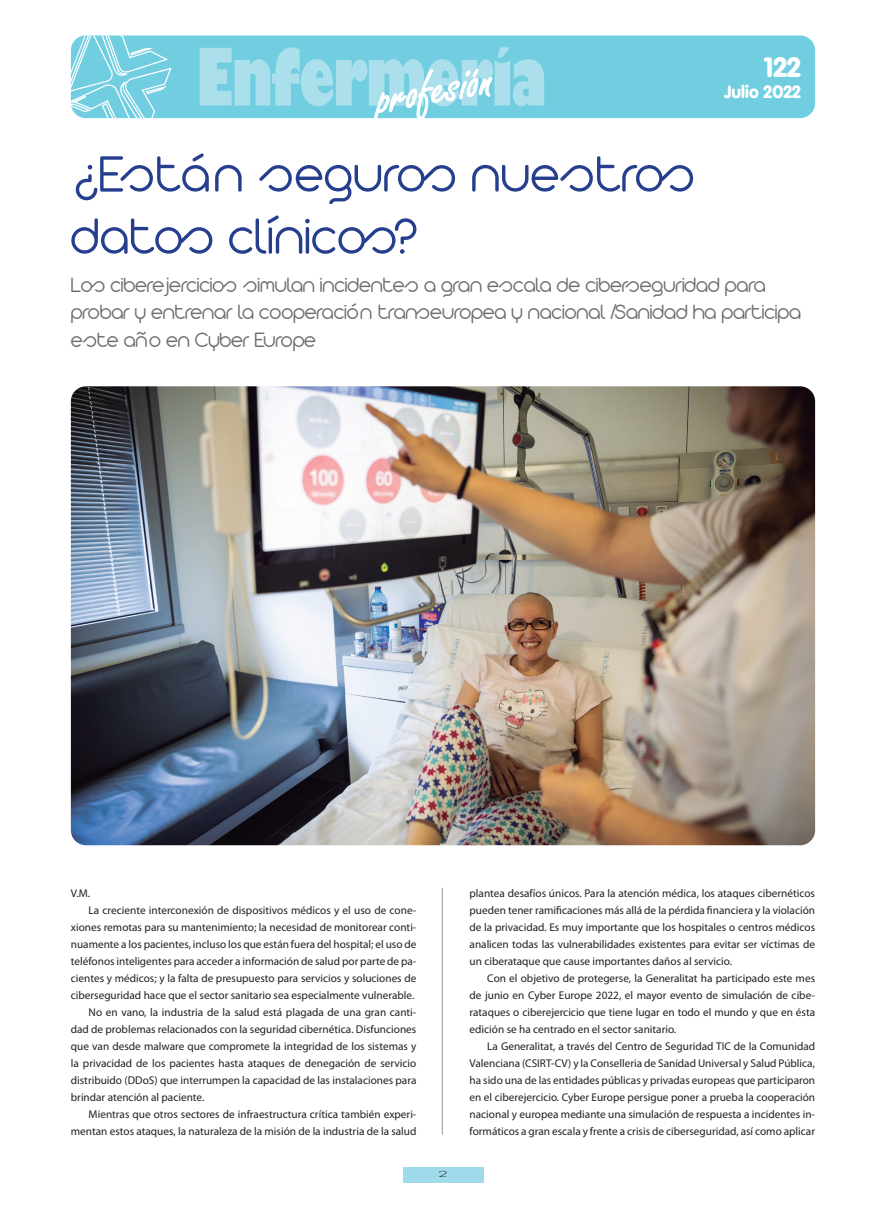
<style>
.page{position:relative;width:886px;height:1205px;background:#fff}
.page>*{position:absolute;margin:0;border:0;box-sizing:border-box;transform-origin:0 0}
.t1{font:300 55px "Arista 2.0 Alternate";letter-spacing:.01em;color:#253f8e}
.t2{font:900 27.5px "VAG Rounded";color:#fff}
.t3{font:300 22.5px/27.5px "Arista 2.0 Alternate";color:#6c6d70}
.t4{font:900 17.5px "VAG Rounded";color:#fff}
.t5{font:11.25px/17px "Myriad Pro";color:#231f20;text-align:justify}
.t6{font:11.25px "Myriad Pro";color:#231f20}
.t7{font:300 8.12px "Futura";color:#231f20;scale:2 1}
</style>
<div class="page">
<div style="left:71px;top:35px;width:744px;height:83px;background:#71cee1;border-radius:15px"></div>
<svg style="left:71px;top:35px;width:102px;height:83px"></svg>
<svg style="left:200px;top:47px;width:344px;height:72px"></svg>
<div style="left:403px;top:1167px;width:80px;height:15px;background:#9fdbea"></div>
<hr style="left:442px;top:888px;width:1px;height:246px;background:#a8a9ad">
<img style="left:71px;top:386px;width:744px;height:459px">
<p class="t2" style="left:764px;top:50px;width:38px">122</p>
<p class="t4" style="left:724px;top:81px;width:78px">Julio 2022</p>
<p class="t1" style="left:71px;top:142px;width:626px">¿Están seguros nuestros</p>
<p class="t1" style="left:71px;top:204px;width:347px">datos clínicos?</p>
<p class="t3" style="left:71px;top:271px;width:731px">Los ciberejercicios simulan incidentes a gran escala de ciberseguridad para probar y entrenar la cooperación transeuropea y nacional /Sanidad ha participa este año en Cyber Europe</p>
<p class="t6" style="left:71px;top:887px;width:21px">V.M.</p>
<p class="t5" style="left:71px;top:902px;width:347px;text-indent:18px">La creciente interconexión de dispositivos médicos y el uso de cone&shy;xiones remotas para su mantenimiento; la necesidad de monitorear conti&shy;nuamente a los pacientes, incluso los que están fuera del hospital; el uso de teléfonos inteligentes para acceder a información de salud por parte de pa&shy;cientes y médicos; y la falta de presupuesto para servicios y soluciones de ciberseguridad hace que el sector sanitario sea especialmente vulnerable.</p>
<p class="t5" style="left:71px;top:1004px;width:347px;text-indent:18px">No en vano, la industria de la salud está plagada de una gran canti&shy;dad de problemas relacionados con la seguridad cibernética. Disfunciones que van desde malware que compromete la integridad de los sistemas y la privacidad de los pacientes hasta ataques de denegación de servicio distribuido (DDoS) que interrumpen la capacidad de las instalaciones para brindar atención al paciente.</p>
<p class="t5" style="left:71px;top:1105px;width:347px;text-align:right">Mientras que otros sectores de infraestructura crítica también experi&shy;mentan estos ataques, la naturaleza de la misión de la industria de la salud</p>
<p class="t7" style="left:438px;top:1169px;width:7px">2</p>
<p class="t5" style="left:469px;top:885px;width:347px">plantea desafíos únicos. Para la atención médica, los ataques cibernéticos pueden tener ramificaciones más allá de la pérdida financiera y la violación de la privacidad. Es muy importante que los hospitales o centros médicos analicen todas las vulnerabilidades existentes para evitar ser víctimas de un ciberataque que cause importantes daños al servicio.</p>
<p class="t5" style="left:469px;top:970px;width:347px;text-indent:18px">Con el objetivo de protegerse, la Generalitat ha participado este mes de junio en Cyber Europe 2022, el mayor evento de simulación de cibe&shy;rataques o ciberejercicio que tiene lugar en todo el mundo y que en ésta edición se ha centrado en el sector sanitario.</p>
<p class="t5" style="left:469px;top:1038px;width:347px;text-indent:18px">La Generalitat, a través del Centro de Seguridad TIC de la Comunidad Valenciana (CSIRT-CV) y la Conselleria de Sanidad Universal y Salud Pública, ha sido una de las entidades públicas y privadas europeas que participaron en el ciberejercicio. Cyber Europe persigue poner a prueba la cooperación nacional y europea mediante una simulación de respuesta a incidentes in&shy;formáticos a gran escala y frente a crisis de ciberseguridad, así como aplicar</p>
</div>
